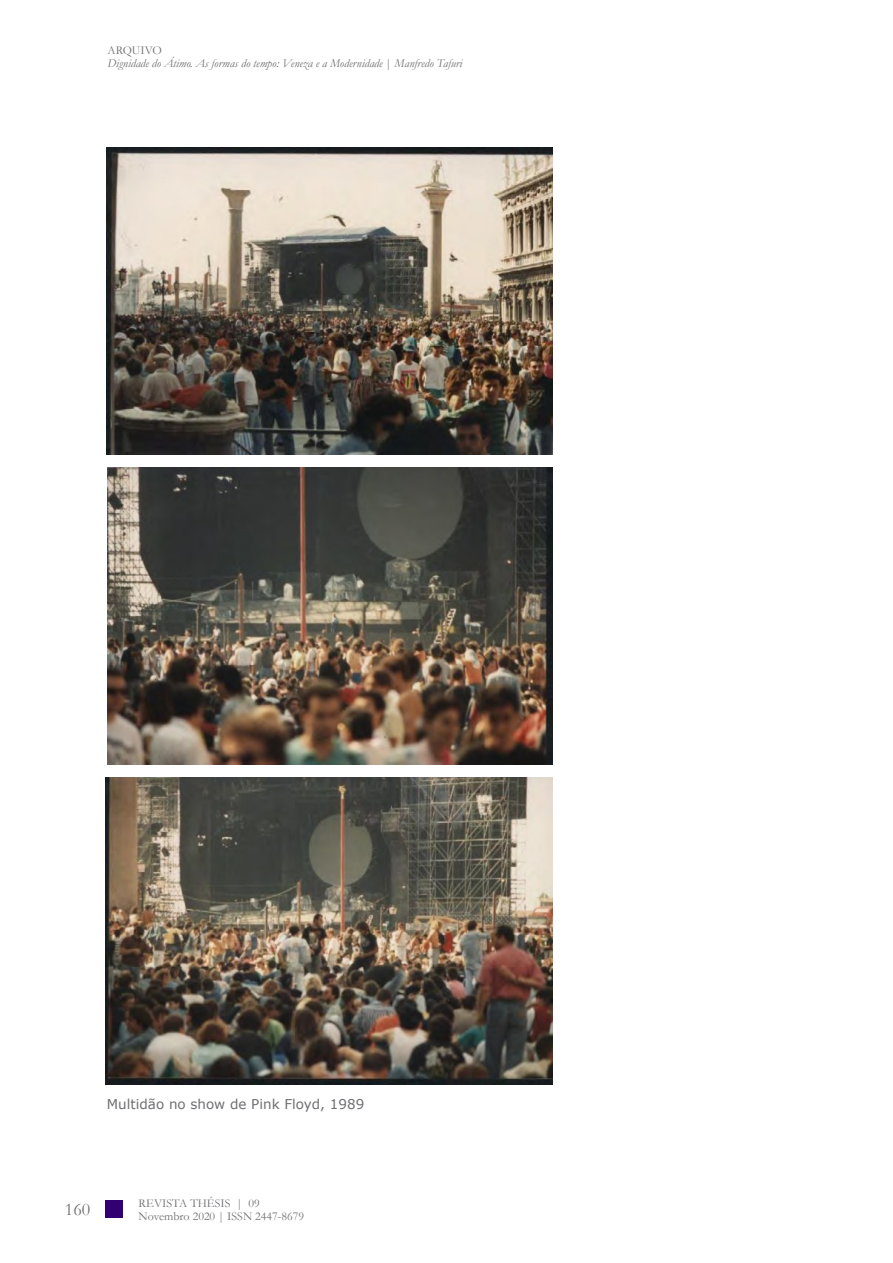
<style>
.page{position:relative;width:893px;height:1263px;background:#fff}
.page>*{position:absolute;margin:0;border:0;box-sizing:border-box;transform-origin:0 0}
.t1{font:18px "Garamond";color:#6e6f72}
.t2{font:13.5px "Verdana";color:#6d6e71}
.t3{font:italic 12px/12.8px "Garamond";color:#6e6f72}
.t4{font:12px/12.8px "Garamond";color:#6e6f72}
.s1{font-style:normal}
</style>
<div class="page">
<div style="left:106px;top:1201px;width:17px;height:17px;background:#330072"></div>
<img style="left:106px;top:148px;width:446px;height:306px">
<img style="left:107px;top:468px;width:445px;height:297px">
<img style="left:106px;top:778px;width:446px;height:307px">
<p class="t3" style="left:108px;top:44px;width:356px"><span class="s1">ARQUIVO<br></span>Dignidade do Átimo. As formas do tempo: Veneza e a Modernidade <span class="s1">|</span> Manfredo Tafuri</p>
<p class="t2" style="left:107px;top:1094px;width:259px">Multidão no show de Pink Floyd, 1989</p>
<h1 class="t1" style="left:65px;top:1197px;width:27px">160</h1>
<p class="t4" style="left:139px;top:1196px;width:167px">REVISTA THÉSIS | 09<br>Novembro 2020 | ISSN 2447-8679</p>
</div>
